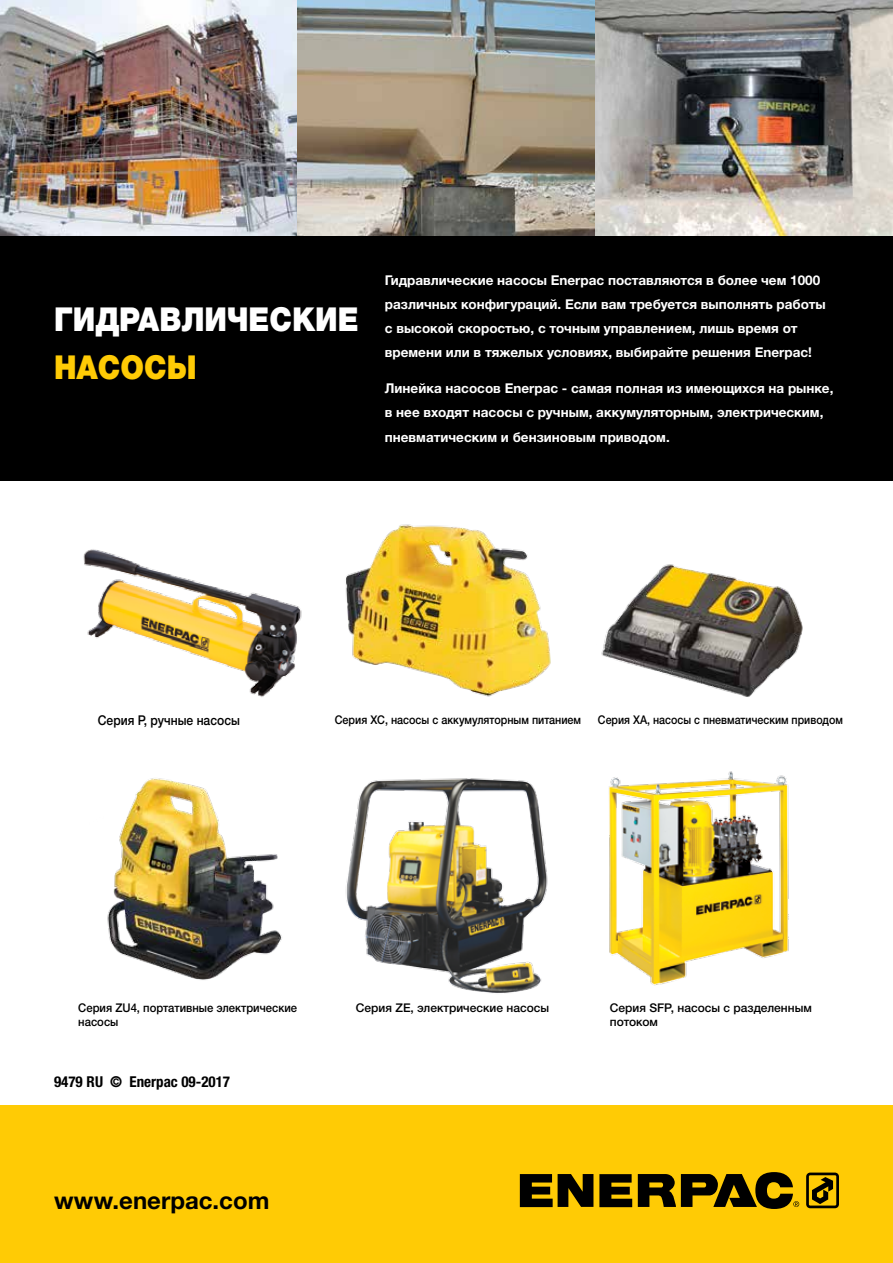
<style>
.page{position:relative;width:893px;height:1263px;background:#fff}
.page>*{position:absolute;margin:0;border:0;box-sizing:border-box;transform-origin:0 0}
.t1{font:900 33px "Helvetica Neue LTW1 G";color:#fff;scale:.9 1}
.t2{font:900 33px "Helvetica Neue LTW1 G";color:#ffcb05;scale:.9 1}
.t3{font:700 24px "Helvetica Neue LTW1 G";color:#000}
.t4{font:700 condensed 15px "Helvetica Neue LTW1 G";color:#000}
.t5{font:700 13.5px/24px "Helvetica Neue LTW1 G";color:#fff}
.t6{font:500 13.5px "Helvetica Neue LTW1 G";color:#000;scale:.9 1}
.t7{font:500 12px/14.4px "Helvetica Neue LTW1 G";color:#000}
.t8{font:500 12px/14.4px "Helvetica Neue LTW1 G";color:#000;scale:.94 1}
.t9{font:500 12px "Helvetica Neue LTW1 G";color:#000;scale:.9 1}
.t10{font:500 12px "Helvetica Neue LTW1 G";color:#000;scale:.89 1}
</style>
<div class="page">
<img style="left:0;top:0;width:298px;height:236px">
<img style="left:298px;top:0;width:297px;height:236px">
<img style="left:595px;top:0;width:298px;height:236px">
<div style="left:0;top:236px;width:893px;height:244px;background:#000"></div>
<div style="left:0;top:1106px;width:893px;height:157px;background:#ffcb05"></div>
<svg style="left:806px;top:1172px;width:33px;height:36px"></svg>
<svg style="left:520px;top:1174px;width:73px;height:33px"></svg>
<svg style="left:599px;top:1174px;width:33px;height:33px"></svg>
<svg style="left:638px;top:1172px;width:161px;height:37px"></svg>
<img style="left:345px;top:778px;width:203px;height:215px">
<img style="left:609px;top:771px;width:180px;height:215px">
<img style="left:345px;top:524px;width:206px;height:173px">
<img style="left:83px;top:549px;width:219px;height:148px">
<img style="left:601px;top:564px;width:202px;height:133px">
<img style="left:107px;top:778px;width:175px;height:202px">
<h1 class="t1" style="left:54px;top:299px;width:340px">ГИДРАВЛИЧЕСКИЕ</h1>
<h1 class="t2" style="left:54px;top:347px;width:160px">НАСОСЫ</h1>
<p class="t5" style="left:385px;top:268px;width:442px">Гидравлические насосы Enerpac поставляются в более чем 1000 различных конфигураций. Если вам требуется выполнять работы с высокой скоростью, с точным управлением, лишь время от времени или в тяжелых условиях, выбирайте решения Enerpac!</p>
<p class="t5" style="left:385px;top:377px;width:450px">Линейка насосов Enerpac - самая полная из имеющихся на рынке, в нее входят насосы с ручным, аккумуляторным, электрическим, пневматическим и бензиновым приводом.</p>
<p class="t6" style="left:98px;top:712px;width:159px">Серия Р, ручные насосы</p>
<p class="t9" style="left:335px;top:713px;width:275px">Серия XC, насосы с аккумуляторным питанием</p>
<p class="t10" style="left:598px;top:713px;width:277px">Серия ХА, насосы с пневматическим приводом</p>
<p class="t8" style="left:78px;top:1000px;width:234px">Серия ZU4, портативные электрические насосы</p>
<p class="t7" style="left:356px;top:1000px;width:195px">Серия ZE, электрические насосы</p>
<p class="t7" style="left:610px;top:1000px;width:204px">Серия SFP, насосы с разделенным потоком</p>
<p class="t4" style="left:54px;top:1072px;width:178px">9479 RU © Enerpac 09-2017</p>
<h2 class="t3" style="left:54px;top:1185px;width:217px">www.enerpac.com</h2>
</div>
